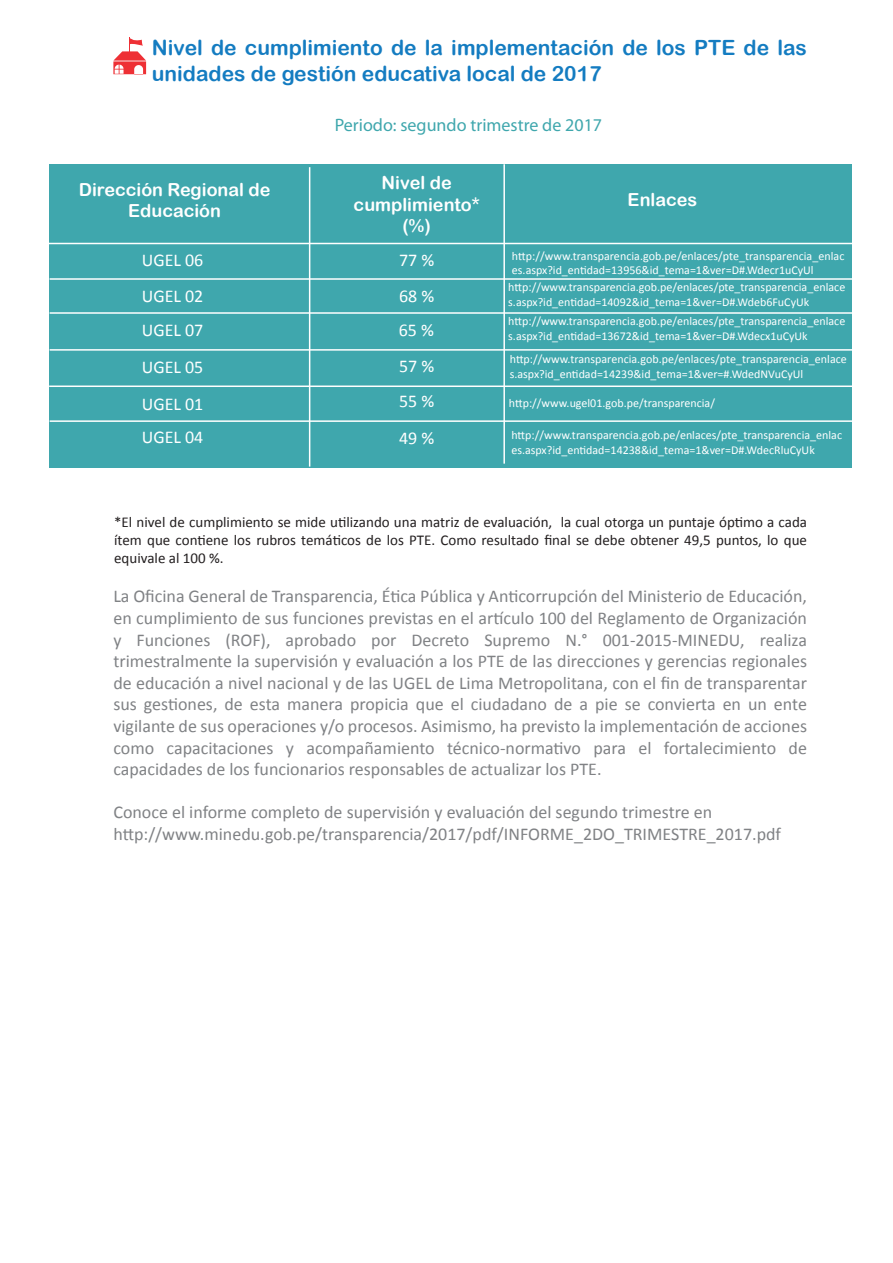
<style>
.page{position:relative;width:893px;height:1263px;background:#fff}
.page>*{position:absolute;margin:0;border:0;box-sizing:border-box;transform-origin:0 0}
.t1{font:21px/25.2px "Arial Rounded MT Bold";color:#147cc1}
.t2{font:18px/21.6px "Calibri";color:#808285;text-align:justify}
.t3{font:18px/21.6px "Arial Rounded MT Bold";color:#fff;text-align:center}
.t4{font:18px/35.1px "Calibri";color:#fff;text-align:justify}
.t5{font:18px "Myriad Pro";color:#3fa7ad}
.t6{font:15px/18px "Calibri";color:#231f20;text-align:justify}
.t7{font:12px/14.4px "Calibri";color:#fff}
</style>
<div class="page">
<svg style="left:113px;top:37px;width:33px;height:37px"></svg>
<div style="left:504px;top:164px;width:348px;height:303px;background:#3fa7ad"></div>
<div style="left:49px;top:164px;width:455px;height:303px;background:#3fa7ad"></div>
<hr style="left:49px;top:243px;width:803px;height:1px;background:#fff">
<hr style="left:50px;top:278px;width:802px;height:2px;background:#fff">
<hr style="left:50px;top:312px;width:803px;height:2px;background:#fff">
<hr style="left:50px;top:349px;width:802px;height:2px;background:#fff">
<hr style="left:49px;top:385px;width:803px;height:2px;background:#fff">
<hr style="left:50px;top:420px;width:802px;height:2px;background:#fff">
<hr style="left:309px;top:167px;width:1px;height:300px;background:#fff">
<hr style="left:503px;top:164px;width:2px;height:300px;background:#fff">
<p class="t1" style="left:152px;top:35px;width:657px">Nivel de cumplimiento de la implementación de los PTE de las unidades de gestión educativa local de 2017</p>
<p class="t5" style="left:335px;top:114px;width:269px">Periodo: segundo trimestre de 2017</p>
<p class="t3" style="left:79px;top:178px;width:193px">Dirección Regional de<br>Educación</p>
<p class="t3" style="left:354px;top:171px;width:127px">Nivel de cumplimiento* (%)</p>
<p class="t4" style="left:142px;top:242px;width:63px">UGEL 06<br>UGEL 02<br>UGEL 07</p>
<p class="t4" style="left:142px;top:349px;width:63px;line-height:36.5px">UGEL 05<br>UGEL 01</p>
<p class="t4" style="left:142px;top:419px;width:63px">UGEL 04</p>
<p class="t4" style="left:399px;top:243px;width:37px">77 % 68 % 65 %</p>
<p class="t4" style="left:399px;top:349px;width:37px;line-height:34.5px">57 %<br>55 %</p>
<p class="t4" style="left:399px;top:419px;width:37px">49 %</p>
<p class="t3" style="left:628px;top:188px;width:71px">Enlaces</p>
<p class="t7" style="left:512px;top:248px;width:334px">http://www.transparencia.gob.pe/enlaces/pte_transparencia_enlac es.aspx?id_entidad=13956&amp;id_tema=1&amp;ver=D#.Wdecr1uCyUl</p>
<p class="t7" style="left:508px;top:280px;width:339px">http://www.transparencia.gob.pe/enlaces/pte_transparencia_enlace s.aspx?id_entidad=14092&amp;id_tema=1&amp;ver=D#.Wdeb6FuCyUk</p>
<p class="t7" style="left:508px;top:314px;width:339px">http://www.transparencia.gob.pe/enlaces/pte_transparencia_enlace s.aspx?id_entidad=13672&amp;id_tema=1&amp;ver=D#.Wdecx1uCyUk</p>
<p class="t7" style="left:510px;top:352px;width:339px">http://www.transparencia.gob.pe/enlaces/pte_transparencia_enlace s.aspx?id_entidad=14239&amp;id_tema=1&amp;ver=#.WdedNVuCyUl</p>
<p class="t7" style="left:509px;top:395px;width:207px">http://www.ugel01.gob.pe/transparencia/</p>
<p class="t7" style="left:511px;top:428px;width:332px">http://www.transparencia.gob.pe/enlaces/pte_transparencia_enlac es.aspx?id_entidad=14238&amp;id_tema=1&amp;ver=D#.WdecRluCyUk</p>
<p class="t6" style="left:114px;top:512px;width:694px">*El nivel de cumplimiento se mide utilizando una matriz de evaluación, la cual otorga un puntaje óptimo a cada ítem que contiene los rubros temáticos de los PTE. Como resultado final se debe obtener 49,5 puntos, lo que equivale al 100 %.</p>
<p class="t2" style="left:113px;top:585px;width:695px">La Oficina General de Transparencia, Ética Pública y Anticorrupción del Ministerio de Educación, en cumplimiento de sus funciones previstas en el artículo 100 del Reglamento de Organización y Funciones (ROF), aprobado por Decreto Supremo N.° 001-2015-MINEDU, realiza trimestralmente la supervisión y evaluación a los PTE de las direcciones y gerencias regionales de educación a nivel nacional y de las UGEL de Lima Metropolitana, con el fin de transparentar sus gestiones, de esta manera propicia que el ciudadano de a pie se convierta en un ente vigilante de sus operaciones y/o procesos. Asimismo, ha previsto la implementación de acciones como capacitaciones y acompañamiento técnico-normativo para el fortalecimiento de capacidades de los funcionarios responsables de actualizar los PTE.</p>
<p class="t2" style="left:113px;top:801px;width:669px">Conoce el informe completo de supervisión y evaluación del segundo trimestre en http://www.minedu.gob.pe/transparencia/2017/pdf/INFORME_2DO_TRIMESTRE_2017.pdf</p>
</div>
